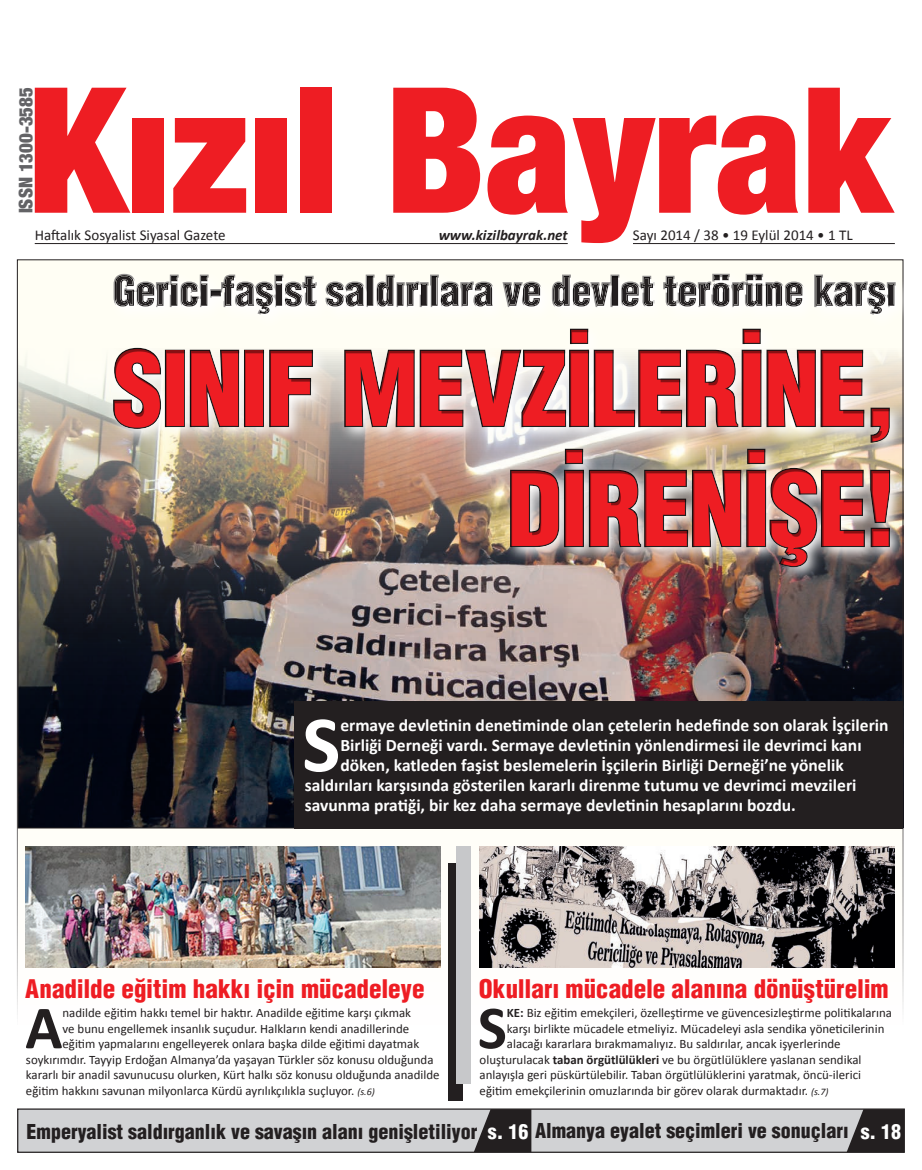
<style>
.page{position:relative;width:922px;height:1170px;background:#fff}
.page>*{position:absolute;margin:0;border:0;box-sizing:border-box;transform-origin:0 0}
.t1{font:900 condensed 175px "Helvetica Neue";color:#ee1d23}
.t2{font:900 condensed 100px/120px "Helvetica";letter-spacing:-.02em;color:#ee1d23;text-align:right}
.t3{font:700 80.5px "Calibri";color:#fff}
.t4{font:700 61.5px "Calibri";color:#231f20}
.t5{font:900 condensed 25px "Helvetica";color:#ee1d23}
.t6{font:900 condensed 20px "Helvetica";color:#231f20}
.t7{font:900 condensed 18.75px "Helvetica Neue";color:#636366}
.t8{font:700 17.5px "Calibri";color:#fff}
.t9{font:15px "Calibri";color:#231f20}
.t10{font:italic 700 15px "Calibri";color:#231f20}
.t11{font:12.88px "Calibri";color:#231f20}
.s1{font-style:italic;font-size:10px}
.s2{font-weight:700}
.s3{color:#fff}
</style>
<div class="page">
<img style="left:20px;top:277px;width:881px;height:549px">
<hr style="left:35px;top:243px;width:532px;height:1px;background:#231f20">
<div style="left:17px;top:1108px;width:887px;height:44px;background:#d1d2d4;border:1px solid #231f20"></div>
<svg style="left:846px;top:1108px;width:58px;height:44px;background:#3f3c3d"></svg>
<svg style="left:473px;top:1108px;width:58px;height:44px;background:#3f3c3d"></svg>
<img style="left:479px;top:846px;width:415px;height:121px">
<img style="left:26px;top:846px;width:415px;height:121px">
<div style="left:294px;top:700px;width:608px;height:128px;background:#231f20"></div>
<div style="left:448px;top:863px;width:14px;height:237px;background:#231f20"></div>
<div style="left:456px;top:846px;width:14px;height:238px;background:#c7c8ca"></div>
<img style="left:106px;top:574px;width:798px;height:9px">
<div style="left:42px;top:228px;width:879px;height:346px;background:#231f20;opacity:.5"></div>
<h1 class="t1" style="left:28px;top:6px;width:863px">Kızıl Bayrak</h1>
<h3 class="t7" style="left:10px;top:213px;width:127px;rotate:-90deg">ISSN 1300-3585</h3>
<p class="t9" style="left:35px;top:226px;width:192px">Haftalık Sosyalist Siyasal Gazete</p>
<p class="t10" style="left:438px;top:225px;width:130px">www.kizilbayrak.net</p>
<p class="t9" style="left:632px;top:226px;width:221px">Sayı 2014 / 38 • 19 Eylül 2014 • 1 TL</p>
<h2 class="t2" style="left:113px;top:328px;width:785px">SINIF MEVZİLERİNE,<br>DİRENİŞE!</h2>
<h3 class="t3" style="left:302px;top:692px;width:40px">S</h3>
<h3 class="t8" style="left:340px;top:714px;width:549px">ermaye devletinin denetiminde olan çetelerin hedefinde son olarak İşçilerin</h3>
<h3 class="t8" style="left:340px;top:734px;width:522px">Birliği Derneği vardı. Sermaye devletinin yönlendirmesi ile devrimci kanı</h3>
<h3 class="t8" style="left:340px;top:754px;width:504px">döken, katleden faşist beslemelerin İşçilerin Birliği Derneği’ne yönelik</h3>
<h3 class="t8" style="left:305px;top:774px;width:553px">saldırıları karşısında gösterilen kararlı direnme tutumu ve devrimci mevzileri</h3>
<h3 class="t8" style="left:305px;top:794px;width:492px">savunma pratiği, bir kez daha sermaye devletinin hesaplarını bozdu.</h3>
<h3 class="t5" style="left:25px;top:973px;width:401px">Anadilde eğitim hakkı için mücadeleye</h3>
<h3 class="t4" style="left:25px;top:988px;width:39px">A</h3>
<p class="t11" style="left:63px;top:1004px;width:350px">nadilde eğitim hakkı temel bir haktır. Anadilde eğitime karşı çıkmak</p>
<p class="t11" style="left:63px;top:1020px;width:348px">ve bunu engellemek insanlık suçudur. Halkların kendi anadillerinde</p>
<p class="t11" style="left:63px;top:1035px;width:358px">eğitim yapmalarını engelleyerek onlara başka dilde eğitimi dayatmak</p>
<p class="t11" style="left:26px;top:1051px;width:409px">soykırımdır. Tayyip Erdoğan Almanya’da yaşayan Türkler söz konusu olduğunda</p>
<p class="t11" style="left:26px;top:1066px;width:415px">kararlı bir anadil savunucusu olurken, Kürt halkı söz konusu olduğunda anadilde</p>
<p class="t11" style="left:26px;top:1081px;width:350px">eğitim hakkını savunan milyonlarca Kürdü ayrılıkçılıkla suçluyor. <span class="s1">(s.6)</span></p>
<h3 class="t5" style="left:479px;top:973px;width:411px">Okulları mücadele alanına dönüştürelim</h3>
<h3 class="t4" style="left:477px;top:988px;width:31px">S</h3>
<p class="t11" style="left:506px;top:1004px;width:386px"><span class="s2">KE:</span> Biz eğitim emekçileri, özelleştirme ve güvencesizleştirme politikalarına</p>
<p class="t11" style="left:506px;top:1020px;width:379px">karşı birlikte mücadele etmeliyiz. Mücadeleyi asla sendika yöneticilerinin</p>
<p class="t11" style="left:506px;top:1035px;width:335px">alacağı kararlara bırakmamalıyız. Bu saldırılar, ancak işyerlerinde</p>
<p class="t11" style="left:479px;top:1051px;width:383px">oluşturulacak <span class="s2">taban örgütlülükleri</span> ve bu örgütlülüklere yaslanan sendikal</p>
<p class="t11" style="left:479px;top:1066px;width:383px">anlayışla geri püskürtülebilir. Taban örgütlülüklerini yaratmak, öncü-ilerici</p>
<p class="t11" style="left:479px;top:1081px;width:350px">eğitim emekçilerinin omuzlarında bir görev olarak durmaktadır. <span class="s1">(s.7)</span></p>
<h3 class="t6" style="left:27px;top:1118px;width:876px">Emperyalist saldırganlık ve savaşın alanı genişletiliyor <span class="s3">s. 16</span> Almanya eyalet seçimleri ve sonuçları <span class="s3">s. 18</span></h3>
</div>
